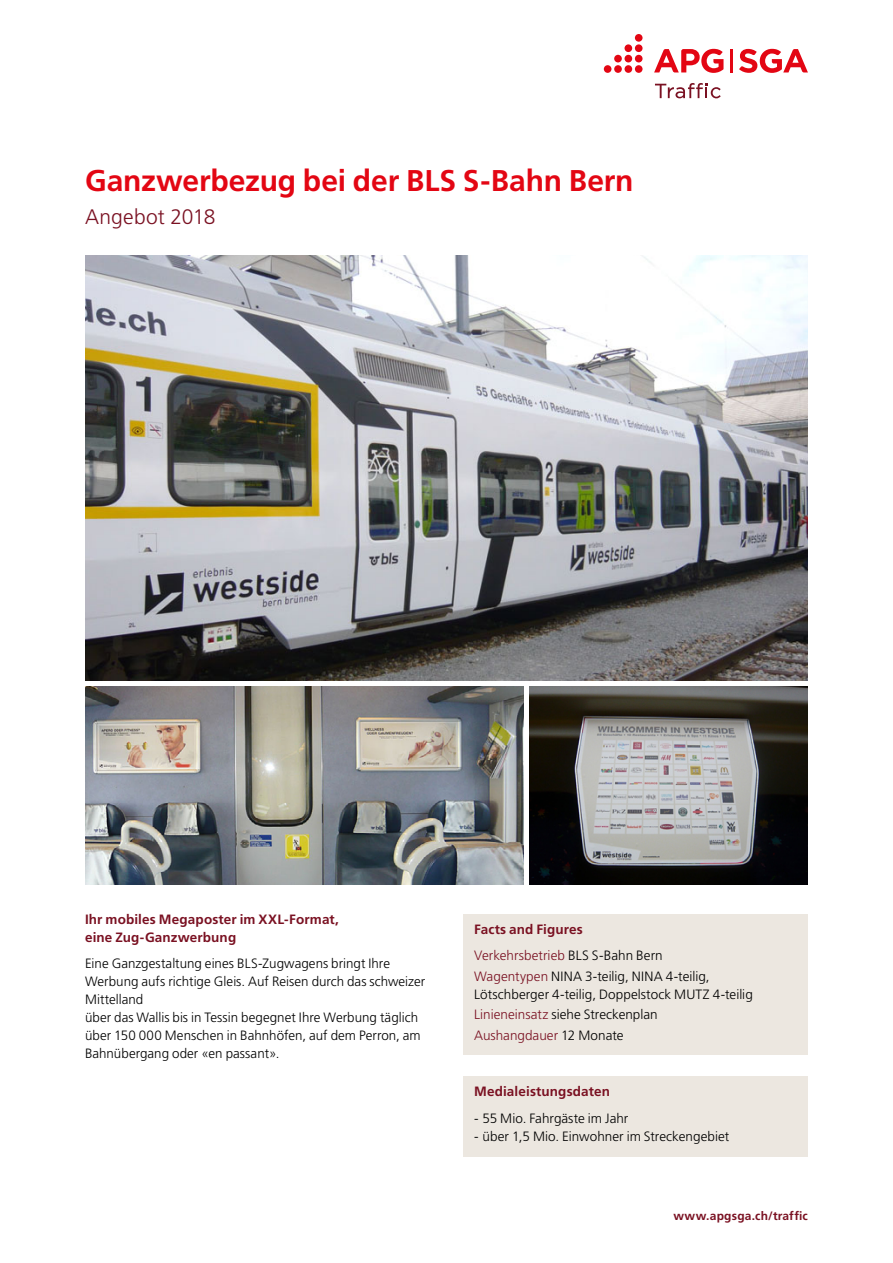
<style>
.page{position:relative;width:893px;height:1263px;background:#fff}
.page>*{position:absolute;margin:0;border:0;box-sizing:border-box;transform-origin:0 0}
.t1{font:700 30px "Frutiger LT Std";letter-spacing:-.005em;color:#e30613}
.t2{font:300 21px "Frutiger LT Std";letter-spacing:.005em;color:#7a1122}
.t3{font:300 13.5px/18px "Frutiger LT Std";color:#000}
.t4{font:700 13.5px/26.5px "Frutiger LT Std";letter-spacing:.01em;color:#7a1122}
.t5{font:300 13.5px/20.5px "Frutiger LT Std";color:#7a1122}
.t6{font:700 12px "Frutiger LT Std";letter-spacing:.015em;color:#7a1122}
.s1{font-weight:300}
.s2{font-weight:300;color:#000}
.s3{color:#7a1122}
.s4{color:#000}
</style>
<div class="page">
<img style="left:85px;top:255px;width:723px;height:425px">
<hr style="left:731px;top:49px;width:2px;height:24px;background:#e30613">
<svg style="left:739px;top:49px;width:69px;height:24px"></svg>
<div style="left:604px;top:65px;width:7px;height:8px;background:#e30613;border-radius:50%"></div>
<div style="left:614px;top:65px;width:8px;height:8px;background:#e30613;border-radius:50%"></div>
<div style="left:614px;top:55px;width:8px;height:7px;background:#e30613;border-radius:50%"></div>
<div style="left:624px;top:65px;width:8px;height:8px;background:#e30613;border-radius:50%"></div>
<div style="left:624px;top:55px;width:8px;height:7px;background:#e30613;border-radius:50%"></div>
<div style="left:624px;top:44px;width:8px;height:8px;background:#e30613;border-radius:50%"></div>
<div style="left:635px;top:65px;width:7px;height:8px;background:#e30613;border-radius:50%"></div>
<div style="left:635px;top:55px;width:7px;height:7px;background:#e30613;border-radius:50%"></div>
<div style="left:635px;top:44px;width:7px;height:8px;background:#e30613;border-radius:50%"></div>
<div style="left:635px;top:34px;width:7px;height:8px;background:#e30613;border-radius:50%"></div>
<svg style="left:654px;top:49px;width:69px;height:24px"></svg>
<svg style="left:655px;top:83px;width:66px;height:15px"></svg>
<div style="left:463px;top:914px;width:345px;height:140px;background:#ece7e0"></div>
<div style="left:463px;top:1076px;width:345px;height:81px;background:#ece7e0"></div>
<img style="left:85px;top:687px;width:438px;height:197px">
<img style="left:530px;top:687px;width:278px;height:197px">
<h1 class="t1" style="left:85px;top:163px;width:550px">Ganzwerbezug bei der BLS S-Bahn Bern</h1>
<h2 class="t2" style="left:85px;top:205px;width:132px">Angebot 2018</h2>
<p class="t4" style="left:85px;top:910px;width:255px;line-height:18px">Ihr mobiles Megaposter im XXL-Format, eine Zug-Ganzwerbung</p>
<p class="t3" style="left:85px;top:955px;width:342px">Eine Ganzgestaltung eines BLS-Zugwagens bringt Ihre Werbung aufs richtige Gleis. Auf Reisen durch das schweizer Mittelland<br>über das Wallis bis in Tessin begegnet Ihre Werbung täglich über 150 000 Menschen in Bahnhöfen, auf dem Perron, am Bahnübergang oder «en passant».</p>
<p class="t4" style="left:474px;top:916px;width:190px">Facts and Figures<br><span class="s1">Verkehrsbetrieb</span> <span class="s2">BLS S-Bahn Bern</span></p>
<p class="t3" style="left:474px;top:967px;width:280px"><span class="s3">Wagentypen</span> NINA 3-teilig, NINA 4-teilig,<br>Lötschberger 4-teilig, Doppelstock MUTZ 4-teilig</p>
<p class="t5" style="left:474px;top:1005px;width:185px">Linieneinsatz <span class="s4">siehe Streckenplan<br></span>Aushangdauer <span class="s4">12 Monate</span></p>
<p class="t4" style="left:474px;top:1078px;width:137px">Medialeistungsdaten</p>
<p class="t3" style="left:474px;top:1109px;width:156px">- 55 Mio. Fahrgäste im Jahr</p>
<p class="t3" style="left:474px;top:1127px;width:257px">- über 1,5 Mio. Einwohner im Streckengebiet</p>
<p class="t6" style="left:673px;top:1209px;width:136px">www.apgsga.ch/traffic</p>
</div>
